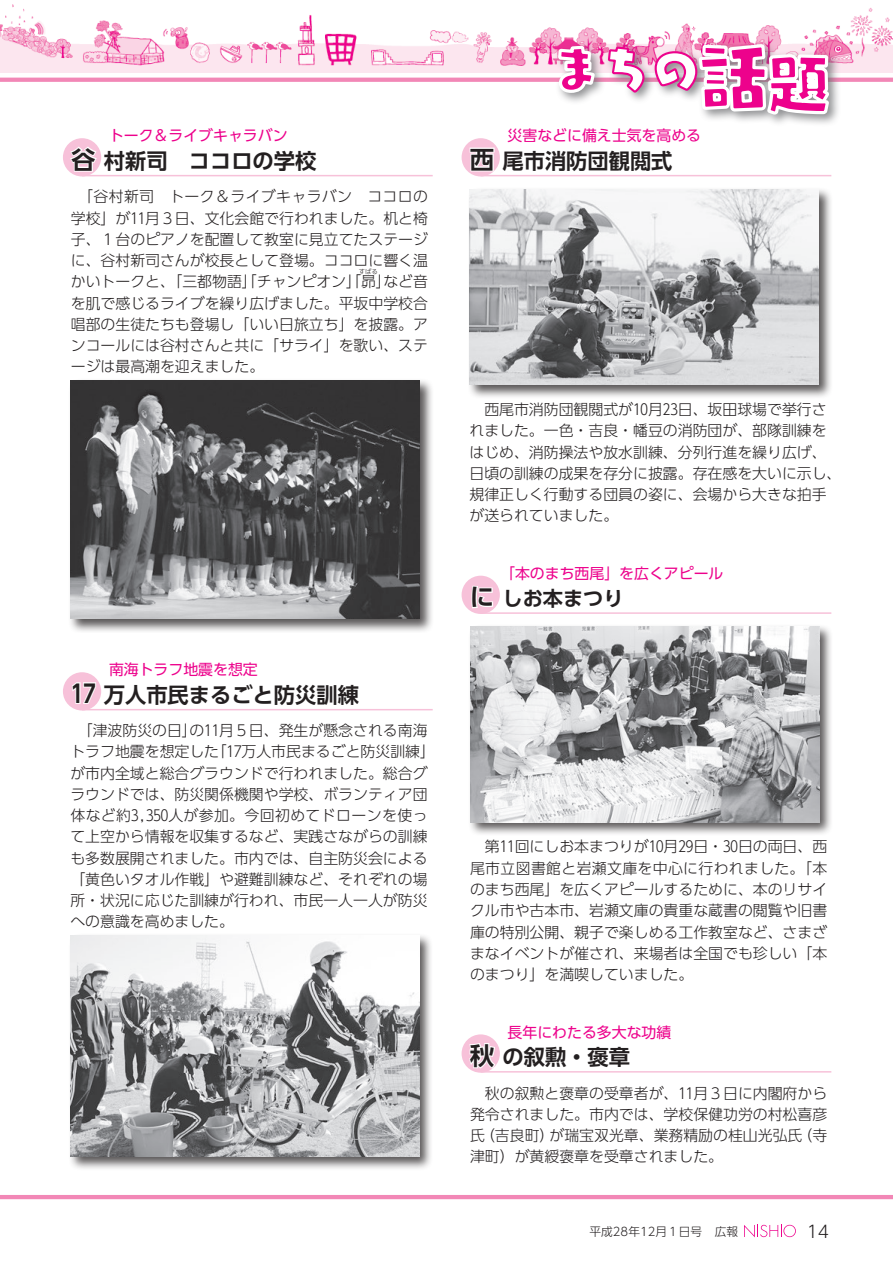
<style>
.page{position:relative;width:893px;height:1263px;background:#fff}
.page>*{position:absolute;margin:0;border:0;box-sizing:border-box;transform-origin:0 0}
.t1{font:700 24.45px "UD Shin Go Pro De";color:#231f20}
.t2{font:700 21.3px "UD Shin Go Pro De";color:#231f20}
.t3{font:700 20.25px "UD Shin Go Pro De";color:#231f20}
.t4{font:300 16.95px "UD Shin Go Pro";color:#231f20}
.t5{font:300 14.85px/21.3px "UD Shin Go Pro";color:#231f20}
.t6{font:14.85px "UD Shin Go Pro";color:#ed028c}
.t7{font:300 11.7px "UD Shin Go Pro";color:#231f20}
.t8{font:300 6.45px "UD Shin Go Pro";color:#231f20}
</style>
<div class="page">
<svg style="left:0;top:78px;width:893px;height:4px;fill:#f287b6"></svg>
<img style="left:0;top:5px;width:893px;height:68px">
<div style="left:554px;top:40px;width:287px;height:87px;background:#6c6d70;opacity:.75"></div>
<hr style="left:0;top:1195px;width:893px;height:4px;background:#f287b6">
<div style="left:63px;top:138px;width:38px;height:38px;background:#f7c1d9;border-radius:50%"></div>
<hr style="left:82px;top:175px;width:351px;height:1px;background:#f7c1d9">
<svg style="left:68px;top:146px;width:34px;height:28px"></svg>
<div style="left:68px;top:378px;width:366px;height:255px;background:#231f20;opacity:.75"></div>
<img style="left:70px;top:381px;width:349px;height:238px">
<div style="left:462px;top:1034px;width:38px;height:39px;background:#f7c1d9;border-radius:50%"></div>
<hr style="left:481px;top:1071px;width:350px;height:1px;background:#f7c1d9">
<svg style="left:468px;top:1042px;width:29px;height:28px"></svg>
<div style="left:63px;top:672px;width:38px;height:38px;background:#f7c1d9;border-radius:50%"></div>
<hr style="left:82px;top:709px;width:351px;height:1px;background:#f7c1d9">
<svg style="left:70px;top:680px;width:292px;height:31px"></svg>
<div style="left:68px;top:933px;width:365px;height:238px;background:#231f20;opacity:.75"></div>
<img style="left:71px;top:935px;width:348px;height:222px">
<div style="left:462px;top:576px;width:38px;height:38px;background:#f7c1d9;border-radius:50%"></div>
<hr style="left:481px;top:612px;width:350px;height:2px;background:#f7c1d9">
<svg style="left:471px;top:585px;width:22px;height:24px"></svg>
<div style="left:468px;top:624px;width:365px;height:213px;background:#231f20;opacity:.75"></div>
<img style="left:470px;top:627px;width:349px;height:195px">
<div style="left:462px;top:138px;width:38px;height:38px;background:#f7c1d9;border-radius:50%"></div>
<svg style="left:468px;top:5px;width:363px;height:172px"></svg>
<div style="left:467px;top:187px;width:365px;height:212px;background:#231f20;opacity:.75"></div>
<img style="left:470px;top:189px;width:348px;height:196px">
<svg style="left:744px;top:1225px;width:52px;height:12px"></svg>
<h1 class="t1" style="left:71px;top:140px;width:26px">谷</h1>
<p class="t6" style="left:109px;top:124px;width:180px">トーク＆ライブキャラバン</p>
<h2 class="t2" style="left:104px;top:143px;width:214px">村新司　ココロの学校</h2>
<p class="t5" style="left:71px;top:185px;width:359px;text-align:justify">　「谷村新司　トーク＆ライブキャラバン　ココロの学校」が１１月３日、文化会館で行われました。机と椅子、１台のピアノを配置して教室に見立てたステージに、谷村新司さんが校長として登場。ココロに響く温かいトークと、「三都物語」「チャンピオン」「昴」</p>
<p class="t8" style="left:359px;top:266px;width:21px">すばる</p>
<p class="t5" style="left:71px;top:271px;width:359px;text-align:justify;text-indent:313px">など音を肌で感じるライブを繰り広げました。平坂中学校合唱部の生徒たちも登場し「いい日旅立ち」を披露。アンコールには谷村さんと共に「サライ」を歌い、ステージは最高潮を迎えました。</p>
<h1 class="t1" style="left:71px;top:674px;width:26px">17</h1>
<p class="t6" style="left:109px;top:658px;width:150px">南海トラフ地震を想定</p>
<h2 class="t2" style="left:104px;top:677px;width:257px">万人市民まるごと防災訓練</h2>
<p class="t5" style="left:219px;top:719px;width:210px">月５日、発生が懸念される南海</p>
<p class="t5" style="left:70px;top:719px;width:141px">　「津波防災の日の」 11</p>
<p class="t5" style="left:212px;top:740px;width:225px">「1 7万人市民まるごと防災訓練「</p>
<p class="t5" style="left:70px;top:740px;width:359px">トラフ地震を想定した<br>が市内全域と総合グラウンドで行われました。総合グラウンドでは、防災関係機関や学校、ボランティア団体など約3,350人が参加。今回初めてドローンを使って上空から情報を収集するなど、実践さながらの訓練も多数展開されました。市内では、自主防災会による「黄色いタオル作戦」や避難訓練など、それぞれの場所・状況に応じた訓練が行われ、市民一人一人が防災への意識を高めました。</p>
<h1 class="t1" style="left:470px;top:140px;width:26px">西</h1>
<p class="t6" style="left:508px;top:124px;width:195px">災害などに備え士気を高める</p>
<h2 class="t2" style="left:502px;top:143px;width:172px">尾市消防団観閲式</h2>
<p class="t5" style="left:469px;top:398px;width:374px">　西尾市消防団観閲式が１０月２３<br>れました。一色・吉良・幡豆の消防団が、部隊訓練をはじめ、消防操法や放水訓練、分列行進を繰り広げ、日頃の訓練の成果を存分に披露。存在感を大いに示し、規律正しく行動する団員の姿に、会場から大きな拍手が送られていました。</p>
<p class="t5" style="left:678px;top:398px;width:150px">日、坂田球場で挙行さ</p>
<h1 class="t1" style="left:470px;top:577px;width:26px">に</h1>
<p class="t6" style="left:500px;top:561px;width:225px">「本のまち西尾」を広くアピール</p>
<h3 class="t3" style="left:502px;top:582px;width:123px">しお本まつり</h3>
<p class="t5" style="left:515px;top:836px;width:314px">回にしお本まつりが1 0月29日・30日の両日、西</p>
<p class="t5" style="left:470px;top:836px;width:359px">　第11<br>尾市立図書館と岩瀬文庫を中心に行われました。「本のまち西尾」を広くアピールするために、本のリサイクル市や古本市、岩瀬文庫の貴重な蔵書の閲覧や旧書庫の特別公開、親子で楽しめる工作教室など、さまざまなイベントが催され、来場者は全国でも珍しい「本のまつり」を満喫していました。</p>
<h1 class="t1" style="left:470px;top:1036px;width:26px">秋</h1>
<p class="t6" style="left:508px;top:1020px;width:165px">長年にわたる多大な功績</p>
<h2 class="t2" style="left:502px;top:1040px;width:129px">の叙勲・褒章</h2>
<p class="t5" style="left:470px;top:1082px;width:359px;text-align:right">　秋の叙勲と褒章の受章者が、１１月３日に内閣府から発令されました。市内では、学校保健功労の村松喜彦（寺</p>
<p class="t5" style="left:549px;top:1124px;width:254px">が瑞宝双光章、業務精励の桂山光弘氏</p>
<p class="t5" style="left:480px;top:1124px;width:76px">（吉良町）</p>
<p class="t5" style="left:470px;top:1124px;width:254px">氏<br>津町）が黄綬褒章を受章されました。</p>
<p class="t7" style="left:589px;top:1221px;width:114px">平成28年12月１日号</p>
<p class="t7" style="left:715px;top:1221px;width:25px">広報</p>
<p class="t4" style="left:807px;top:1217px;width:24px">14</p>
</div>
